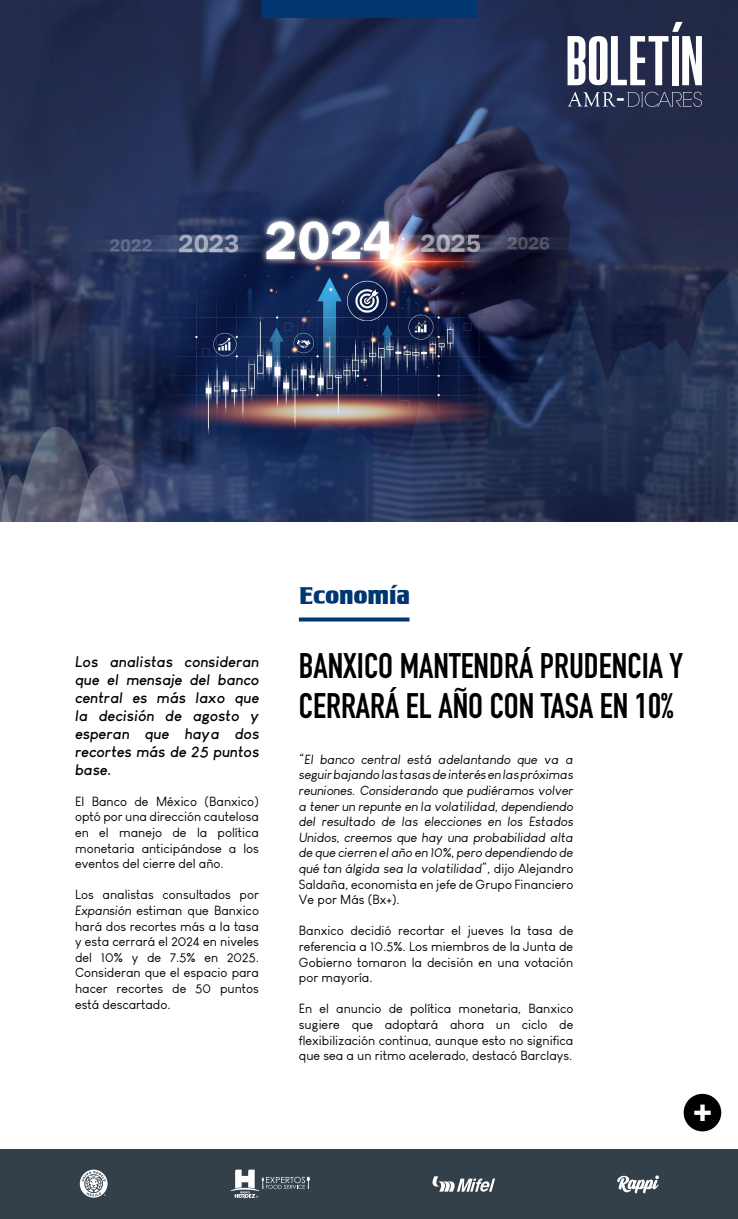
<style>
.page{position:relative;width:738px;height:1219px;background:#fff}
.page>*{position:absolute;margin:0;border:0;box-sizing:border-box;transform-origin:0 0}
.t1{font:55px "Pirrata";color:#fff}
.t2{font:700 35px/40px "DIN Condensed";color:#000}
.t3{font:30px "Tobago Poster";color:#fff}
.t4{font:25px "Tobago Poster";color:#003671}
.t5{font:23.1px "Pirrata";color:#fff}
.t6{font:italic 700 15px/18px "Louis George Cafe";letter-spacing:.01em;color:#000;text-align:justify}
.t7{font:13px/15.6px "Louis George Cafe";color:#000;text-align:justify}
.t8{font:italic 13px/15.6px "Louis George Cafe";color:#000;text-align:justify}
.s1{font-style:italic}
.s2{font-style:normal}
</style>
<div class="page">
<img style="left:0;top:0;width:737px;height:522px">
<div style="left:0;top:1149px;width:737px;height:70px;background:#33404a"></div>
<div style="left:683px;top:1094px;width:37px;height:37px;background:#000;border-radius:50%"></div>
<svg style="left:80px;top:1170px;width:27px;height:28px"></svg>
<svg style="left:617px;top:1175px;width:41px;height:18px"></svg>
<svg style="left:230px;top:1170px;width:79px;height:28px"></svg>
<svg style="left:432px;top:1176px;width:62px;height:16px"></svg>
<svg style="left:298px;top:617px;width:111px;height:4px"></svg>
<div style="left:261px;top:0;width:215px;height:17px;background:#003671"></div>
<svg style="left:567px;top:92px;width:48px;height:15px"></svg>
<svg style="left:627px;top:92px;width:74px;height:15px"></svg>
<svg style="left:671px;top:22px;width:11px;height:10px"></svg>
<h1 class="t1" style="left:565px;top:32px;width:139px">BOLETIN</h1>
<h3 class="t5" style="left:616px;top:86px;width:10px">-</h3>
<p class="t6" style="left:75px;top:652px;width:185px">Los analistas consideran que el mensaje del banco central es más laxo que la decisión de agosto y esperan que haya dos recortes más de 25 puntos base.</p>
<p class="t7" style="left:75px;top:793px;width:185px">El Banco de México (Banxico) optó por una dirección cautelosa en el manejo de la política monetaria anticipándose a los eventos del cierre del año.</p>
<p class="t7" style="left:75px;top:887px;width:185px">Los analistas consultados por <span class="s1">Expansión</span> estiman que Banxico hará dos recortes más a la tasa y esta cerrará el 2024 en niveles del 10% y de 7.5% en 2025.<br>Consideran que el espacio para hacer recortes de 50 puntos está descartado.</p>
<h3 class="t4" style="left:298px;top:580px;width:112px">Economía</h3>
<h2 class="t2" style="left:298px;top:646px;width:385px">BANXICO MANTENDRÁ PRUDENCIA Y<br>CERRARÁ EL AÑO CON TASA EN 10%</h2>
<p class="t8" style="left:298px;top:751px;width:276px">“El banco central está adelantando que va a seguir bajando las tasas de interés en las próximas reuniones. Considerando que pudiéramos volver a tener un repunte en la volatilidad, dependiendo del resultado de las elecciones en los Estados Unidos, creemos que hay una probabilidad alta de que cierren el año en 10%, pero dependiendo de qué tan álgida sea la volatilidad”, <span class="s2">dijo Alejandro Saldaña, economista en jefe de Grupo Financiero Ve por Más (Bx+).</span></p>
<p class="t7" style="left:298px;top:923px;width:276px">Banxico decidió recortar el jueves la tasa de referencia a 10.5%. Los miembros de la Junta de Gobierno tomaron la decisión en una votación por mayoría.</p>
<p class="t7" style="left:298px;top:1001px;width:276px">En el anuncio de política monetaria, Banxico sugiere que adoptará ahora un ciclo de flexibilización continua, aunque esto no significa que sea a un ritmo acelerado, destacó Barclays.</p>
<h3 class="t3" style="left:691px;top:1092px;width:21px">+</h3>
</div>
